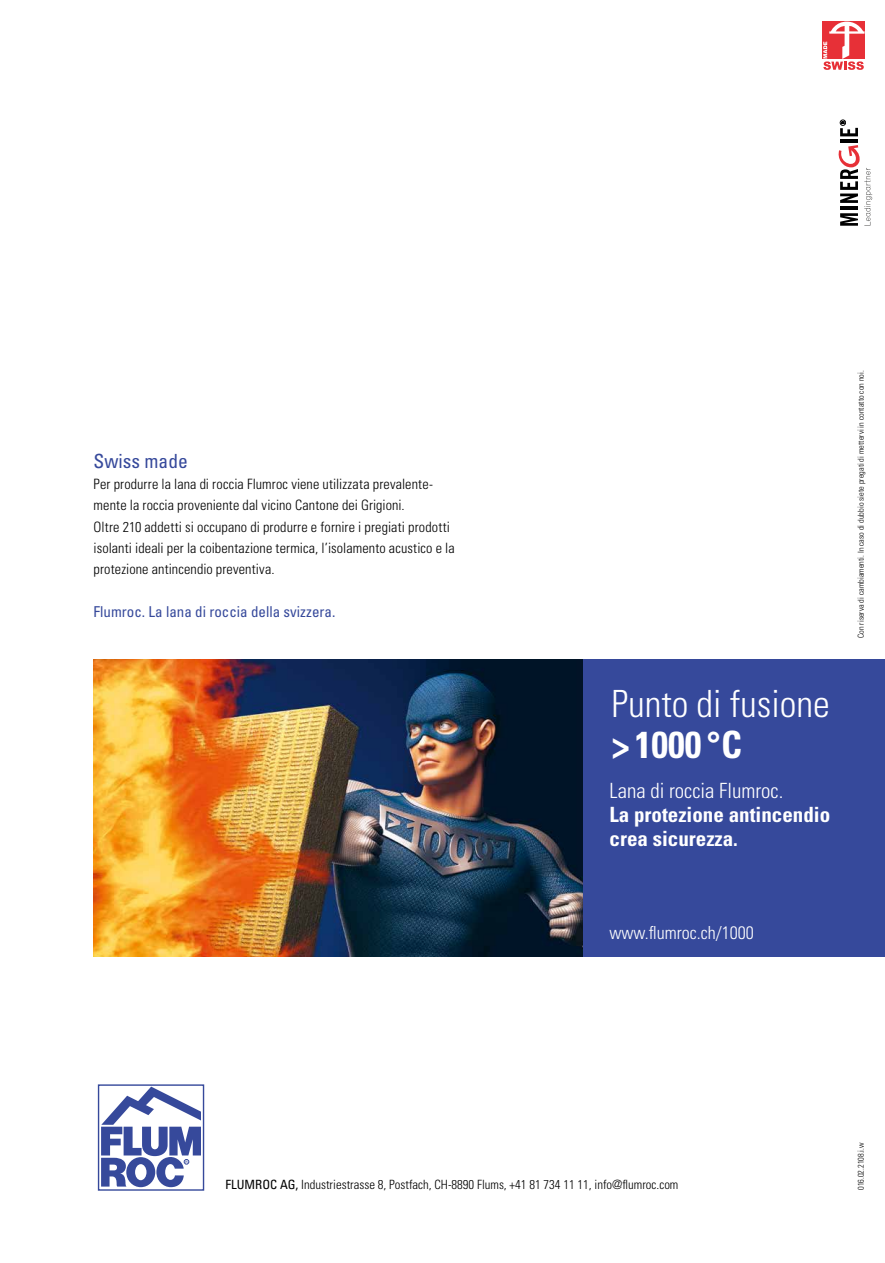
<style>
.page{position:relative;width:885px;height:1263px;background:#fff}
.page>*{position:absolute;margin:0;border:0;box-sizing:border-box;transform-origin:0 0}
.t1{font:300 condensed 37.5px "Univers";color:#fff}
.t2{font:700 condensed 37.5px "Univers";color:#fff}
.t3{font:700 condensed 21px/24px "Univers";color:#fff}
.t4{font:300 condensed 21px "Univers";color:#fff}
.t5{font:condensed 19.5px "Univers";color:#36499b}
.t6{font:300 condensed 18px "Univers";color:#fff}
.t7{font:condensed 15px "Univers";color:#36499b}
.t8{font:300 condensed 14.25px/21.3px "Univers";letter-spacing:.01em;color:#000}
.t9{font:300 condensed 12.75px "Univers";color:#000}
.t10{font:300 condensed 8.25px "Univers";color:#000}
.s1{font-weight:400}
</style>
<div class="page">
<div style="left:583px;top:659px;width:301px;height:298px;background:#36499b"></div>
<div style="left:822px;top:21px;width:42px;height:38px;background:#e73037"></div>
<svg style="left:823px;top:21px;width:41px;height:49px"></svg>
<hr style="left:840px;top:140px;width:17px;height:3px;background:#000">
<svg style="left:838px;top:145px;width:34px;height:81px"></svg>
<svg style="left:839px;top:120px;width:18px;height:16px"></svg>
<div style="left:98px;top:1084px;width:106px;height:107px;border:1px solid #36499b"></div>
<svg style="left:101px;top:1086px;width:100px;height:101px"></svg>
<img style="left:94px;top:659px;width:489px;height:298px">
<h3 class="t5" style="left:94px;top:448px;width:96px">Swiss made</h3>
<p class="t8" style="left:94px;top:473px;width:362px">Per produrre la lana di roccia Flumroc viene utilizzata prevalente&shy;mente la roccia proveniente dal vicino Cantone dei Grigioni.<br>Oltre 210 addetti si occupano di produrre e fornire i pregiati prodotti isolanti ideali per la coibentazione termica, l’isolamento acustico e la protezione antincendio preventiva.</p>
<p class="t7" style="left:94px;top:602px;width:243px">Flumroc. La lana di roccia della svizzera.</p>
<h1 class="t1" style="left:611px;top:681px;width:220px">Punto di fusione</h1>
<h1 class="t2" style="left:611px;top:722px;width:132px">&gt;1000 °C</h1>
<h2 class="t4" style="left:609px;top:778px;width:175px">Lana di roccia Flumroc.</h2>
<h2 class="t3" style="left:609px;top:802px;width:222px">La protezione antincendio crea sicurezza.</h2>
<p class="t10" style="left:855px;top:638px;width:269px;rotate:-90deg">Con riserva di cambiamenti. In caso di dubbio siete pregati di mettervi in contatto con noi.</p>
<p class="t6" style="left:609px;top:922px;width:146px">www.flumroc.ch/1000</p>
<p class="t9" style="left:225px;top:1177px;width:454px"><span class="s1">FLUMROC AG,</span> Industriestrasse 8, Postfach, CH-8890 Flums, +41 81 734 11 11, info@flumroc.com</p>
<p class="t10" style="left:855px;top:1190px;width:49px;rotate:-90deg">016.02.2108.i.w</p>
</div>
